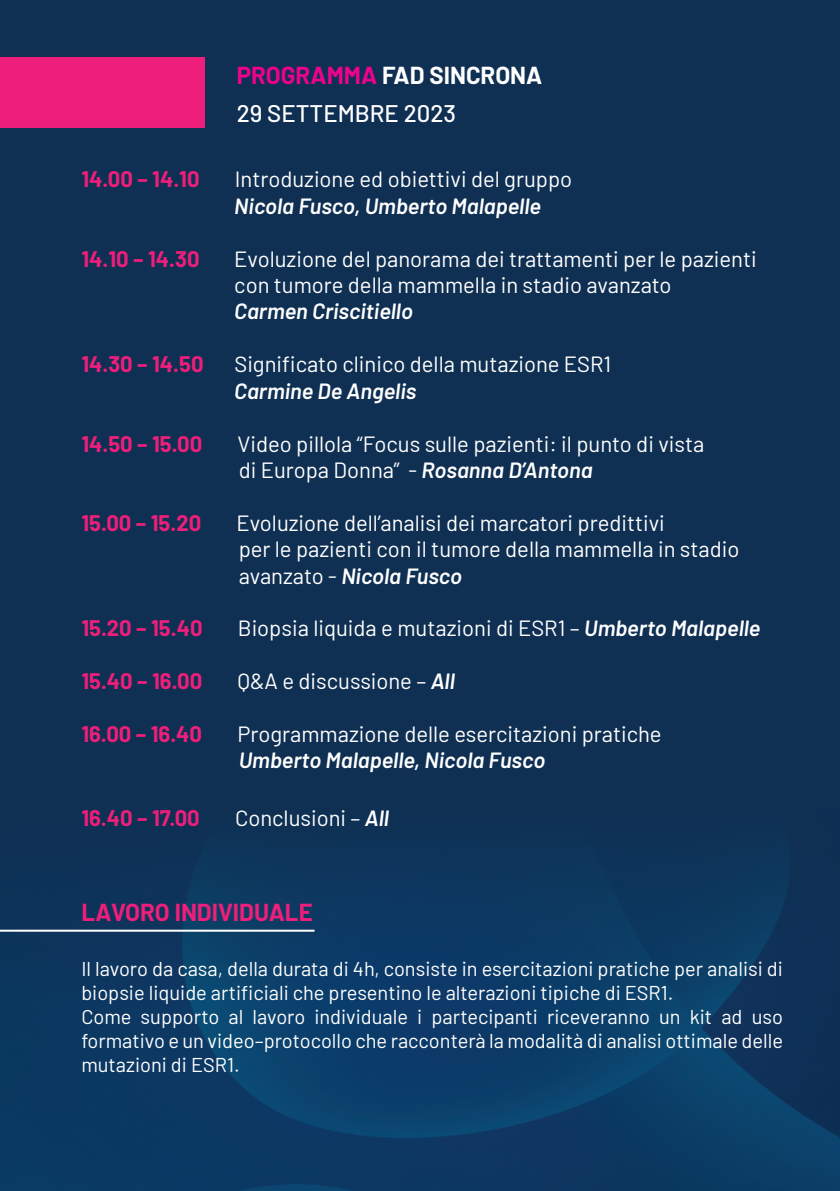
<style>
.page{position:relative;width:840px;height:1191px;background:#fff}
.page>*{position:absolute;margin:0;border:0;box-sizing:border-box;transform-origin:0 0}
.t1{font:700 24px "Barlow";color:#fff}
.t2{font:700 24px "Barlow";color:#ee1e7b}
.t3{font:500 24px "Barlow";color:#fff}
.t4{font:22px/26.4px "Barlow";color:#fff}
.t5{font:700 22px "Barlow";color:#ee1e7b}
.t6{font:italic 600 22px "Barlow";color:#fff}
.t7{font:20px/24px "Barlow";color:#fff}
.s1{color:#ed028c}
.s2{font-weight:600;font-style:italic}
</style>
<div class="page">
<div style="left:0;top:0;width:839px;height:1191px;background:#0f3053"></div>
<img style="left:0;top:868px;width:839px;height:323px">
<div style="left:0;top:57px;width:204px;height:71px;background:#ee1e7c"></div>
<hr style="left:0;top:929px;width:314px;height:2px;background:#fff">
<p class="t1" style="left:237px;top:58px;width:307px"><span class="s1">PROGRAMMA</span> FAD SINCRONA</p>
<p class="t3" style="left:237px;top:96px;width:220px">29 SETTEMBRE 2023</p>
<p class="t5" style="left:81px;top:163px;width:120px">14.00 – 14.10</p>
<p class="t4" style="left:235px;top:165px;width:338px">Introduzione ed obiettivi del gruppo</p>
<p class="t6" style="left:234px;top:190px;width:308px">Nicola Fusco, Umberto Malapelle</p>
<p class="t5" style="left:81px;top:242px;width:120px">14.10 – 14.30</p>
<p class="t4" style="left:234px;top:244px;width:523px">Evoluzione del panorama dei trattamenti per le pazienti con tumore della mammella in stadio avanzato</p>
<p class="t6" style="left:234px;top:295px;width:180px">Carmen Criscitiello</p>
<p class="t5" style="left:81px;top:348px;width:124px">14.30 – 14.50</p>
<p class="t4" style="left:234px;top:349px;width:378px">Significato clinico della mutazione ESR1</p>
<p class="t6" style="left:234px;top:374px;width:183px">Carmine De Angelis</p>
<p class="t5" style="left:81px;top:427px;width:122px">14.50 – 15.00</p>
<p class="t4" style="left:237px;top:429px;width:468px">Video pillola “Focus sulle pazienti: il punto di vista</p>
<p class="t4" style="left:238px;top:455px;width:355px">di Europa Donna” - <span class="s2">Rosanna D’Antona</span></p>
<p class="t5" style="left:81px;top:506px;width:121px">15.00 – 15.20</p>
<p class="t4" style="left:236px;top:508px;width:429px">Evoluzione dell’analisi dei marcatori predittivi</p>
<p class="t4" style="left:238px;top:534px;width:502px">per le pazienti con il tumore della mammella in stadio avanzato - <span class="s2">Nicola Fusco</span></p>
<p class="t5" style="left:81px;top:612px;width:123px">15.20 – 15.40</p>
<p class="t4" style="left:238px;top:613px;width:523px">Biopsia liquida e mutazioni di ESR1 – <span class="s2">Umberto Malapelle</span></p>
<p class="t5" style="left:81px;top:665px;width:122px">15.40 – 16.00</p>
<p class="t4" style="left:237px;top:666px;width:219px">Q&amp;A e discussione – <span class="s2">All</span></p>
<p class="t5" style="left:81px;top:718px;width:122px">16.00 – 16.40</p>
<p class="t4" style="left:237px;top:719px;width:425px">Programmazione delle esercitazioni pratiche</p>
<p class="t6" style="left:238px;top:744px;width:308px">Umberto Malapelle, Nicola Fusco</p>
<p class="t5" style="left:81px;top:802px;width:120px">16.40 – 17.00</p>
<p class="t4" style="left:235px;top:803px;width:155px">Conclusioni – <span class="s2">All</span></p>
<p class="t2" style="left:81px;top:894px;width:233px">LAVORO INDIVIDUALE</p>
<p class="t7" style="left:81px;top:955px;width:702px">Il lavoro da casa, della durata di 4h, consiste in esercitazioni pratiche per analisi di biopsie liquide artificiali che presentino le alterazioni tipiche di ESR1.</p>
<p class="t7" style="left:81px;top:1003px;width:702px;text-align:justify">Come supporto al lavoro individuale i partecipanti riceveranno un kit ad uso formativo e un video–protocollo che racconterà la modalità di analisi ottimale delle mutazioni di ESR1.</p>
</div>
